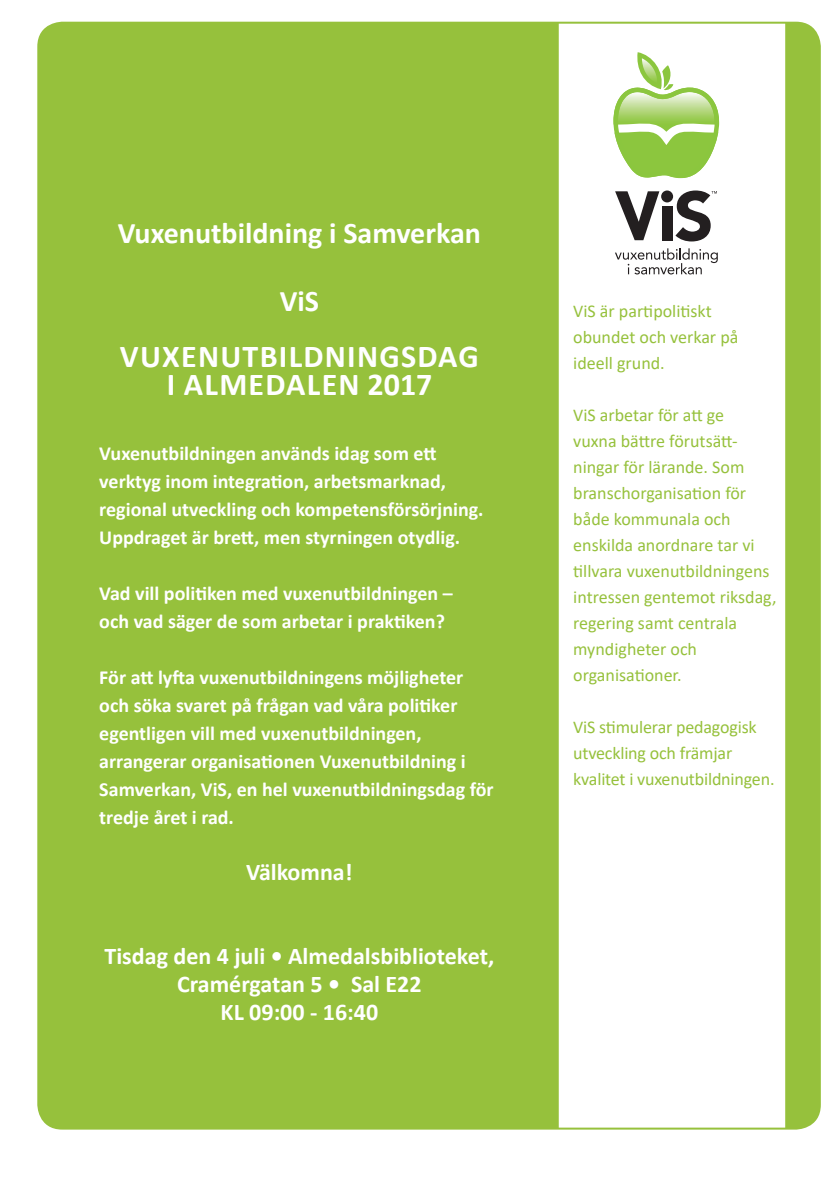
<style>
.page{position:relative;width:840px;height:1191px;background:#fff}
.page>*{position:absolute;margin:0;border:0;box-sizing:border-box;transform-origin:0 0}
.t1{font:700 32px "Calibri";letter-spacing:.04em;color:#fff}
.t2{font:700 30px "Calibri";color:#fff}
.t3{font:700 24px/28px "Calibri";color:#fff;text-align:center}
.t4{font:700 20px/28px "Calibri";color:#fff}
.t5{font:18px/26px "Calibri";color:#96c13c}
</style>
<div class="page">
<div style="left:38px;top:23px;width:781px;height:1105px;background:#96c13c;border-radius:24px"></div>
<div style="left:558px;top:0;width:226px;height:1191px;background:#fff;border-radius:17px"></div>
<svg style="left:615px;top:248px;width:102px;height:26px"></svg>
<svg style="left:613px;top:52px;width:106px;height:189px"></svg>
<svg style="left:660px;top:190px;width:12px;height:12px"></svg>
<p class="t2" style="left:118px;top:212px;width:365px">Vuxenutbildning i Samverkan</p>
<p class="t2" style="left:279px;top:280px;width:41px">ViS</p>
<p class="t1" style="left:120px;top:334px;width:360px">VUXENUTBILDNINGSDAG</p>
<p class="t1" style="left:167px;top:362px;width:267px">I ALMEDALEN 2017</p>
<p class="t4" style="left:99px;top:439px;width:385px">Vuxenutbildningen används idag som ett verktyg inom integration, arbetsmarknad, regional utveckling och kompetensförsörjning.<br>Uppdraget är brett, men styrningen otydlig.</p>
<p class="t4" style="left:99px;top:579px;width:355px">Vad vill politiken med vuxenutbildningen – och vad säger de som arbetar i praktiken?</p>
<p class="t4" style="left:99px;top:663px;width:395px">För att lyfta vuxenutbildningens möjligheter och söka svaret på frågan vad våra politiker egentligen vill med vuxenutbildningen, arrangerar organisationen Vuxenutbildning i Samverkan, ViS, en hel vuxenutbildningsdag för tredje året i rad.</p>
<p class="t3" style="left:246px;top:857px;width:108px">Välkomna!</p>
<p class="t3" style="left:104px;top:941px;width:391px">Tisdag den 4 juli • Almedalsbiblioteket,<br>Cramérgatan 5 • Sal E22</p>
<p class="t3" style="left:220px;top:997px;width:159px">KL 09:00 - 16:40</p>
<p class="t5" style="left:573px;top:297px;width:167px">ViS är partipolitiskt obundet och verkar på ideell grund.</p>
<p class="t5" style="left:573px;top:401px;width:205px">ViS arbetar för att ge<br>vuxna bättre förutsätt&shy;ningar för lärande. Som branschorganisation för både kommunala och enskilda anordnare tar vi tillvara vuxenutbildningens intressen gentemot riksdag, regering samt centrala myndigheter och organisationer.</p>
<p class="t5" style="left:573px;top:713px;width:203px">ViS stimulerar pedagogisk utveckling och främjar kvalitet i vuxenutbildningen.</p>
</div>
